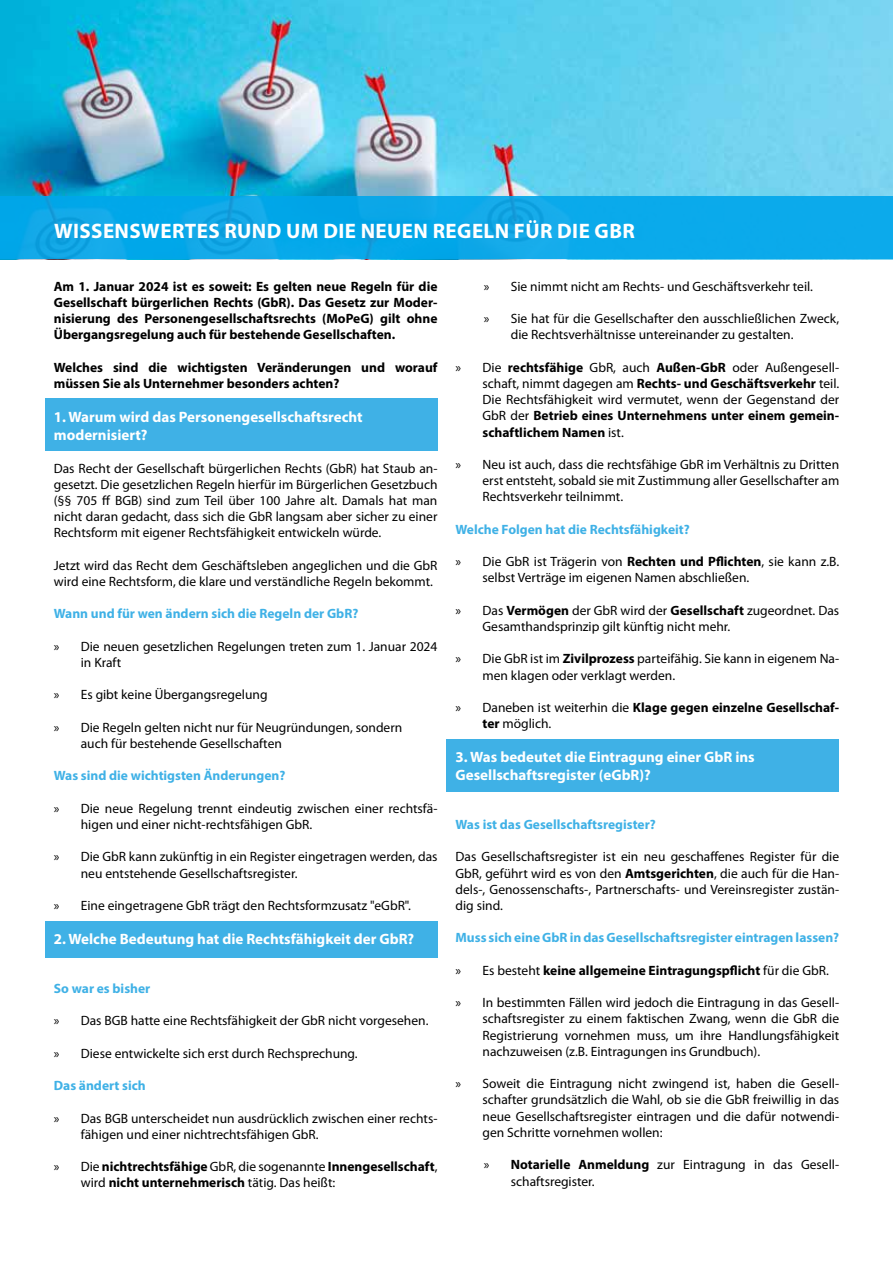
<style>
.page{position:relative;width:893px;height:1263px;background:#fff}
.page>*{position:absolute;margin:0;border:0;box-sizing:border-box;transform-origin:0 0}
.t1{font:700 21px "Myriad Pro";letter-spacing:.02em;color:#fff}
.t2{font:700 15px/18px "Myriad Pro";color:#fff}
.t3{font:13.5px/16.2px "Myriad Pro";color:#000}
.t4{font:700 13.5px/16.2px "Myriad Pro";color:#000}
.t5{font:700 13.5px "Myriad Pro";color:#3fb1e6}
.s1{font-weight:400}
.s2{font-weight:700}
</style>
<div class="page">
<div style="left:45px;top:399px;width:392px;height:52px;background:#3fb1e6"></div>
<div style="left:446px;top:740px;width:393px;height:52px;background:#3fb1e6"></div>
<div style="left:45px;top:922px;width:392px;height:36px;background:#3fb1e6"></div>
<img style="left:0;top:0;width:893px;height:196px">
<div style="left:0;top:196px;width:893px;height:63px;background:linear-gradient(to right,#08a6e6,#0caaeb)"></div>
<h1 class="t1" style="left:54px;top:217px;width:582px">WISSENSWERTES RUND UM DIE NEUEN REGELN FÜR DIE GBR</h1>
<p class="t4" style="left:54px;top:278px;width:385px;text-align:justify">Am 1. Januar 2024 ist es soweit: Es gelten neue Regeln für die Gesellschaft bürgerlichen Rechts (GbR). Das Gesetz zur Moder&shy;nisierung des Personengesellschaftsrechts (MoPeG) gilt ohne Übergangsregelung auch für bestehende Gesellschaften.</p>
<p class="t4" style="left:54px;top:359px;width:385px">Welches sind die wichtigsten Veränderungen und worauf müssen Sie als Unternehmer besonders achten?</p>
<p class="t2" style="left:54px;top:408px;width:310px">1. Warum wird das Personengesellschaftsrecht modernisiert?</p>
<p class="t3" style="left:54px;top:460px;width:385px;text-align:justify">Das Recht der Gesellschaft bürgerlichen Rechts (GbR) hat Staub an&shy;gesetzt. Die gesetzlichen Regeln hierfür im Bürgerlichen Gesetzbuch (§§ 705 ff BGB) sind zum Teil über 100 Jahre alt. Damals hat man nicht daran gedacht, dass sich die GbR langsam aber sicher zu einer Rechtsform mit eigener Rechtsfähigkeit entwickeln würde.</p>
<p class="t3" style="left:54px;top:557px;width:385px">Jetzt wird das Recht dem Geschäftsleben angeglichen und die GbR wird eine Rechtsform, die klare und verständliche Regeln bekommt.</p>
<p class="t5" style="left:54px;top:605px;width:306px">Wann und für wen ändern sich die Regeln der GbR?</p>
<p class="t3" style="left:81px;top:638px;width:358px;text-indent:-27px">» Die neuen gesetzlichen Regelungen treten zum 1. Januar 2024 in Kraft</p>
<p class="t3" style="left:54px;top:687px;width:215px">» Es gibt keine Übergangsregelung</p>
<p class="t3" style="left:81px;top:719px;width:323px;text-indent:-27px">» Die Regeln gelten nicht nur für Neugründungen, sondern auch für bestehende Gesellschaften</p>
<p class="t5" style="left:54px;top:767px;width:233px">Was sind die wichtigsten Änderungen?</p>
<p class="t3" style="left:81px;top:800px;width:358px;text-indent:-27px">» Die neue Regelung trennt eindeutig zwischen einer rechtsfä&shy;higen und einer nicht-rechtsfähigen GbR.</p>
<p class="t3" style="left:81px;top:849px;width:358px;text-indent:-27px">» Die GbR kann zukünftig in ein Register eingetragen werden, das neu entstehende Gesellschaftsregister.</p>
<p class="t3" style="left:54px;top:897px;width:358px">» Eine eingetragene GbR trägt den Rechtsformzusatz "eGbR".</p>
<p class="t2" style="left:54px;top:930px;width:362px">2. Welche Bedeutung hat die Rechtsfähigkeit der GbR?</p>
<p class="t5" style="left:54px;top:979px;width:98px">So war es bisher</p>
<p class="t3" style="left:54px;top:1012px;width:376px">» Das BGB hatte eine Rechtsfähigkeit der GbR nicht vorgesehen.</p>
<p class="t3" style="left:54px;top:1045px;width:305px">» Diese entwickelte sich erst durch Rechsprechung.</p>
<p class="t5" style="left:54px;top:1077px;width:93px">Das ändert sich</p>
<p class="t3" style="left:81px;top:1110px;width:358px;text-indent:-27px">» Das BGB unterscheidet nun ausdrücklich zwischen einer rechts&shy;fähigen und einer nichtrechtsfähigen GbR.</p>
<p class="t4" style="left:81px;top:1158px;width:358px;text-indent:-27px"><span class="s1">» Die</span> nichtrechtsfähige <span class="s1">GbR, die sogenannte</span> Innengesellschaft<span class="s1">, wird</span> nicht unternehmerisch <span class="s1">tätig. Das heißt:</span></p>
<p class="t3" style="left:484px;top:278px;width:331px">» Sie nimmt nicht am Rechts- und Geschäftsverkehr teil.</p>
<p class="t3" style="left:511px;top:310px;width:330px;text-indent:-27px">» Sie hat für die Gesellschafter den ausschließlichen Zweck, die Rechtsverhältnisse untereinander zu gestalten.</p>
<p class="t3" style="left:482px;top:359px;width:358px;text-align:justify;text-indent:-27px">» Die <span class="s2">rechtsfähige</span> GbR, auch <span class="s2">Außen-GbR</span> oder Außengesell&shy;schaft, nimmt dagegen am <span class="s2">Rechts- und Geschäftsverkehr</span> teil.<br>Die Rechtsfähigkeit wird vermutet, wenn der Gegenstand der GbR der <span class="s2">Betrieb eines Unternehmens unter einem gemein&shy;schaftlichem Namen</span> ist.</p>
<p class="t3" style="left:482px;top:456px;width:358px;text-align:justify;text-indent:-27px">» Neu ist auch, dass die rechtsfähige GbR im Verhältnis zu Dritten erst entsteht, sobald sie mit Zustimmung aller Gesellschafter am Rechtsverkehr teilnimmt.</p>
<p class="t5" style="left:455px;top:520px;width:236px">Welche Folgen hat die Rechtsfähigkeit?</p>
<p class="t3" style="left:482px;top:553px;width:358px;text-indent:-27px">» Die GbR ist Trägerin von <span class="s2">Rechten und Pflichten</span>, sie kann z.B. selbst Verträge im eigenen Namen abschließen.</p>
<p class="t3" style="left:482px;top:602px;width:358px;text-indent:-27px">» Das <span class="s2">Vermögen</span> der GbR wird der <span class="s2">Gesellschaft</span> zugeordnet. Das<br>Gesamthandsprinzip gilt künftig nicht mehr.</p>
<p class="t3" style="left:482px;top:651px;width:358px;text-indent:-27px">» Die GbR ist im <span class="s2">Zivilprozess</span> parteifähig. Sie kann in eigenem Na&shy;men klagen oder verklagt werden.</p>
<p class="t4" style="left:482px;top:699px;width:358px;text-indent:-27px"><span class="s1">» Daneben ist weiterhin die</span> Klage gegen einzelne Gesellschaf&shy;ter <span class="s1">möglich.</span></p>
<p class="t2" style="left:455px;top:748px;width:301px">3. Was bedeutet die Eintragung einer GbR ins<br>Gesellschaftsregister (eGbR)?</p>
<p class="t5" style="left:455px;top:816px;width:202px">Was ist das Gesellschaftsregister?</p>
<p class="t3" style="left:455px;top:849px;width:385px;text-align:justify">Das Gesellschaftsregister ist ein neu geschaffenes Register für die GbR, geführt wird es von den <span class="s2">Amtsgerichten</span>, die auch für die Han&shy;dels-, Genossenschafts-, Partnerschafts- und Vereinsregister zustän&shy;dig sind.</p>
<p class="t5" style="left:455px;top:929px;width:385px">Muss sich eine GbR in das Gesellschaftsregister eintragen lassen?</p>
<p class="t4" style="left:455px;top:962px;width:375px"><span class="s1">» Es besteht</span> keine allgemeine Eintragungspflicht <span class="s1">für die GbR.</span></p>
<p class="t3" style="left:482px;top:994px;width:358px;text-align:justify;text-indent:-27px">» In bestimmten Fällen wird jedoch die Eintragung in das Gesell&shy;schaftsregister zu einem faktischen Zwang, wenn die GbR die Registrierung vornehmen muss, um ihre Handlungsfähigkeit nachzuweisen (z.B. Eintragungen ins Grundbuch).</p>
<p class="t3" style="left:482px;top:1075px;width:358px;text-align:justify;text-indent:-27px">» Soweit die Eintragung nicht zwingend ist, haben die Gesell&shy;schafter grundsätzlich die Wahl, ob sie die GbR freiwillig in das neue Gesellschaftsregister eintragen und die dafür notwendi&shy;gen Schritte vornehmen wollen:</p>
<p class="t3" style="left:511px;top:1156px;width:330px;text-indent:-27px">» <span class="s2">Notarielle Anmeldung</span> zur Eintragung in das Gesell&shy;schaftsregister.</p>
</div>
